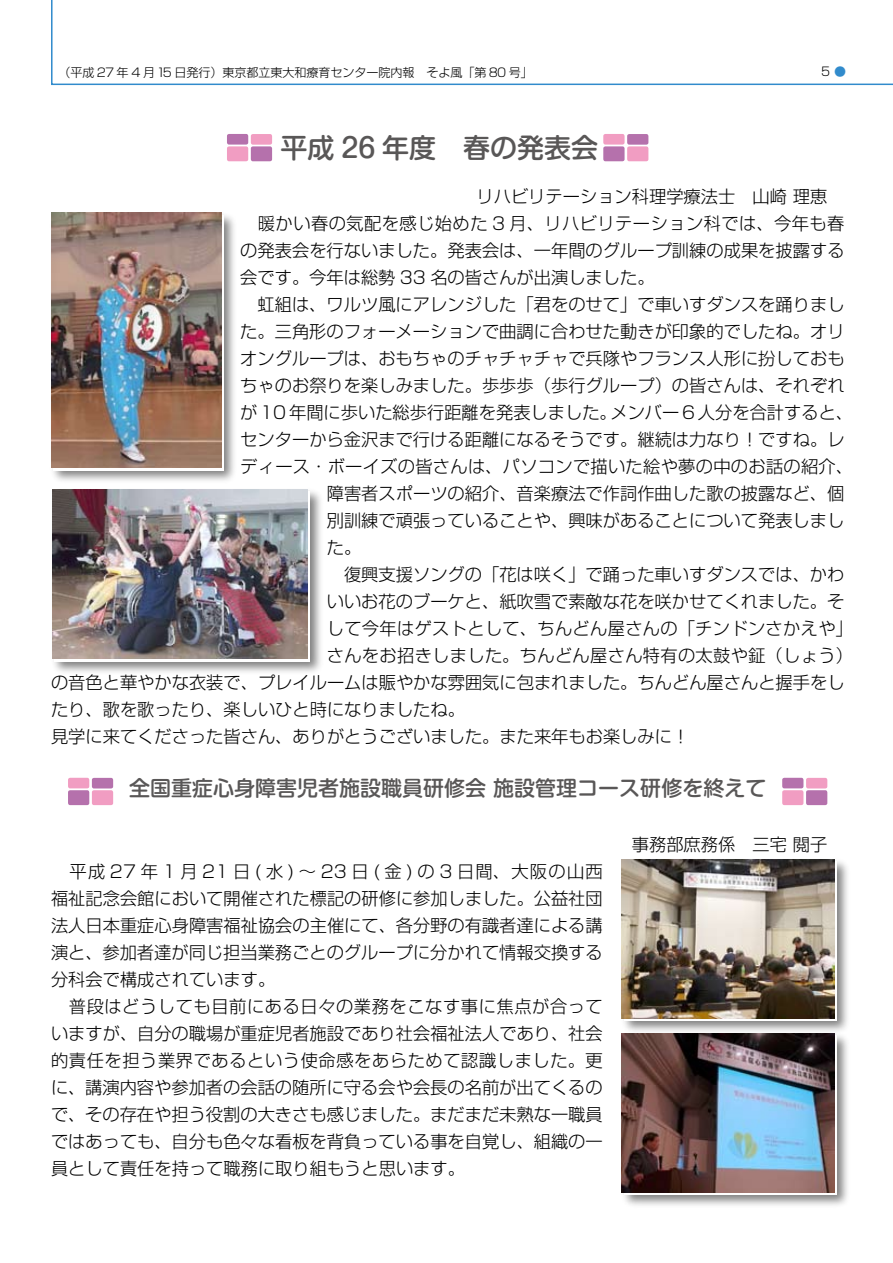
<style>
.page{position:relative;width:893px;height:1263px;background:#fff}
.page>*{position:absolute;margin:0;border:0;box-sizing:border-box;transform-origin:0 0}
.t1{font:500 27px "Shin M Go";color:#595757}
.t2{font:500 21px "Shin M Go";color:#595757}
.t3{font:300 17.25px/27px "Shin Go";color:#000}
.t4{font:300 17.25px "Shin Go";letter-spacing:.02em;color:#000}
.t5{font:300 17.25px "Shin Go";letter-spacing:.025em;color:#000}
.t6{font:300 12px "Shin Go";color:#000}
.t7{font:300 12px "Shin Go";color:#318bcc}
</style>
<div class="page">
<svg style="left:51px;top:0;width:842px;height:86px"></svg>
<div style="left:51px;top:487px;width:274px;height:188px;background:#000;opacity:.5"></div>
<img style="left:53px;top:489px;width:255px;height:170px">
<div style="left:620px;top:857px;width:231px;height:177px;background:#000;opacity:.5"></div>
<svg style="left:624px;top:861px;width:213px;height:159px"></svg>
<img style="left:622px;top:859px;width:212px;height:159px">
<div style="left:620px;top:1031px;width:231px;height:178px;background:#000;opacity:.5"></div>
<svg style="left:624px;top:1035px;width:213px;height:160px"></svg>
<img style="left:622px;top:1033px;width:212px;height:160px">
<div style="left:49px;top:211px;width:188px;height:274px;background:#000;opacity:.5"></div>
<img style="left:51px;top:213px;width:170px;height:255px">
<div style="left:227px;top:146px;width:21px;height:15px;background:#f19dc2;border-radius:2px"></div>
<div style="left:227px;top:134px;width:21px;height:11px;background:#b571ac;border-radius:2px"></div>
<div style="left:251px;top:146px;width:21px;height:15px;background:#b571ac;border-radius:2px"></div>
<div style="left:251px;top:134px;width:21px;height:11px;background:#f19dc2;border-radius:2px"></div>
<div style="left:603px;top:146px;width:22px;height:15px;background:#b571ac;border-radius:2px"></div>
<div style="left:603px;top:134px;width:22px;height:11px;background:#f19dc2;border-radius:2px"></div>
<div style="left:627px;top:146px;width:21px;height:15px;background:#f19dc2;border-radius:2px"></div>
<div style="left:627px;top:134px;width:21px;height:11px;background:#b571ac;border-radius:2px"></div>
<div style="left:68px;top:790px;width:21px;height:15px;background:#b571ac;border-radius:2px"></div>
<div style="left:68px;top:778px;width:21px;height:10px;background:#f19dc2;border-radius:2px"></div>
<div style="left:92px;top:790px;width:21px;height:15px;background:#f19dc2;border-radius:2px"></div>
<div style="left:92px;top:778px;width:21px;height:10px;background:#b571ac;border-radius:2px"></div>
<div style="left:782px;top:790px;width:21px;height:15px;background:#f19dc2;border-radius:2px"></div>
<div style="left:782px;top:778px;width:21px;height:10px;background:#b571ac;border-radius:2px"></div>
<div style="left:806px;top:790px;width:21px;height:15px;background:#b571ac;border-radius:2px"></div>
<div style="left:806px;top:778px;width:21px;height:10px;background:#f19dc2;border-radius:2px"></div>
<p class="t6" style="left:58px;top:65px;width:476px">（平成 27 年 4 月15 日発行）東京都立東大和療育センター院内報　そよ風「第 80 号」</p>
<p class="t7" style="left:834px;top:64px;width:14px">●</p>
<h1 class="t1" style="left:281px;top:128px;width:319px">平成 26 年度　春の発表会</h1>
<p class="t3" style="left:477px;top:182px;width:369px">リハビリテーション科理学療法士　山崎 理恵　</p>
<p class="t5" style="left:240px;top:212px;width:606px">　暖かい春の気配を感じ始めた 3 月、リハビリテーション科では、今年も春</p>
<p class="t3" style="left:240px;top:236px;width:606px">の発表会を行ないました。発表会は、一年間のグループ訓練の成果を披露する</p>
<p class="t3" style="left:240px;top:263px;width:416px">会です。今年は総勢 33 名の皆さんが出演しました。</p>
<p class="t3" style="left:240px;top:290px;width:606px">　虹組は、ワルツ風にアレンジした「君をのせて」で車いすダンスを踊りまし</p>
<p class="t3" style="left:240px;top:317px;width:606px">た。三角形のフォーメーションで曲調に合わせた動きが印象的でしたね。オリ</p>
<p class="t3" style="left:240px;top:344px;width:606px">オングループは、おもちゃのチャチャチャで兵隊やフランス人形に扮しておも</p>
<p class="t3" style="left:240px;top:371px;width:606px">ちゃのお祭りを楽しみました。歩歩歩（歩行グループ）の皆さんは、それぞれ</p>
<p class="t3" style="left:240px;top:398px;width:614px">が 10 年間に歩いた総歩行距離を発表しました。メンバー 6 人分を合計すると、</p>
<p class="t3" style="left:240px;top:425px;width:606px">センターから金沢まで行ける距離になるそうです。継続は力なり！ですね。レ</p>
<p class="t3" style="left:240px;top:452px;width:614px">ディース・ボーイズの皆さんは、パソコンで描いた絵や夢の中のお話の紹介、</p>
<p class="t3" style="left:327px;top:479px;width:519px">障害者スポーツの紹介、音楽療法で作詞作曲した歌の披露など、個</p>
<p class="t3" style="left:327px;top:506px;width:519px">別訓練で頑張っていることや、興味があることについて発表しまし</p>
<p class="t3" style="left:327px;top:533px;width:36px">た。</p>
<p class="t3" style="left:327px;top:560px;width:519px">　復興支援ソングの「花は咲く」で踊った車いすダンスでは、かわ</p>
<p class="t3" style="left:327px;top:587px;width:519px">いいお花のブーケと、紙吹雪で素敵な花を咲かせてくれました。そ</p>
<p class="t4" style="left:327px;top:617px;width:528px">して今年はゲストとして、ちんどん屋さんの「チンドンさかえや」</p>
<p class="t4" style="left:327px;top:644px;width:528px">さんをお招きしました。ちんどん屋さん特有の太鼓や鉦（しょう）</p>
<p class="t3" style="left:51px;top:668px;width:795px">の音色と華やかな衣装で、プレイルームは賑やかな雰囲気に包まれました。ちんどん屋さんと握手をし</p>
<p class="t3" style="left:51px;top:695px;width:415px">たり、歌を歌ったり、楽しいひと時になりましたね。</p>
<p class="t3" style="left:51px;top:722px;width:640px">見学に来てくださった皆さん、ありがとうございました。また来年もお楽しみに！</p>
<p class="t2" style="left:129px;top:773px;width:638px">全国重症心身障害児者施設職員研修会 施設管理コース研修を終えて</p>
<p class="t3" style="left:51px;top:857px;width:553px">　平成27年1月21日(水)～23日(金)の3日間、大阪の山西福祉記念会館において開催された標記の研修に参加しました。公益社団法人日本重症心身障害福祉協会の主催にて、各分野の有識者達による講演と、参加者達が同じ担当業務ごとのグループに分かれて情報交換する分科会で構成されています。<br>　普段はどうしても目前にある日々の業務をこなす事に焦点が合っていますが、自分の職場が重症児者施設であり社会福祉法人であり、社会的責任を担う業界であるという使命感をあらためて認識しました。更に、講演内容や参加者の会話の随所に守る会や会長の名前が出てくるので、その存在や担う役割の大きさも感じました。まだまだ未熟な一職員ではあっても、自分も色々な看板を背負っている事を自覚し、組織の一員として責任を持って職務に取り組もうと思います。</p>
<p class="t3" style="left:632px;top:830px;width:214px">事務部庶務係　三宅 閲子　</p>
</div>
